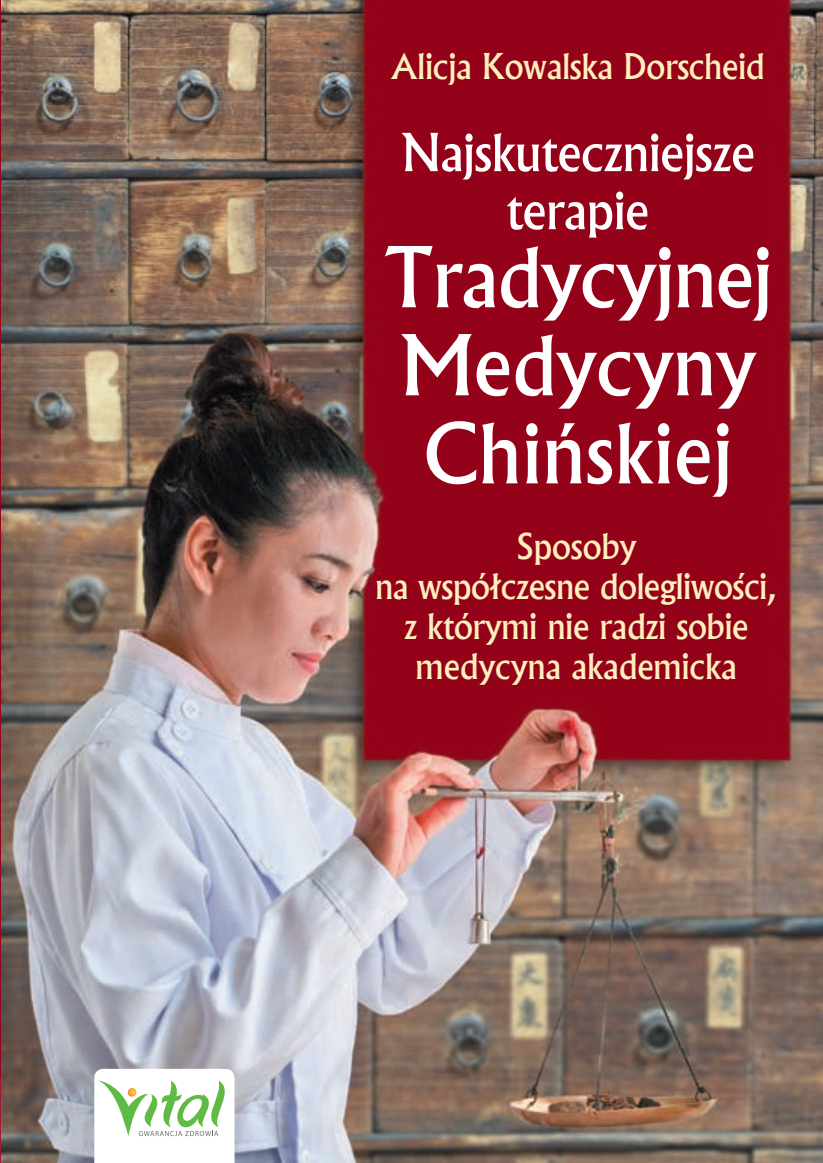
<style>
.page{position:relative;width:823px;height:1163px;background:#fff}
.page>*{position:absolute;margin:0;border:0;box-sizing:border-box;transform-origin:0 0}
.t1{font:500 80px/88px "Albertus";color:#fff}
.t2{font:500 50px/58px "Albertus";letter-spacing:-.01em;color:#fff;text-align:center}
.t3{font:500 34px/40px "Albertus";letter-spacing:-.01em;color:#feefbc;text-align:center}
</style>
<div class="page">
<img style="left:0;top:0;width:822px;height:1162px">
<svg style="left:0;top:1068px;width:1px;height:94px"></svg>
<svg style="left:94px;top:1068px;width:140px;height:94px"></svg>
<p class="t3" style="left:390px;top:47px;width:375px">Alicja Kowalska Dorscheid</p>
<h2 class="t2" style="left:400px;top:124px;width:356px">Najskuteczniejsze terapie</h2>
<h1 class="t1" style="left:383px;top:234px;width:390px">Tradycyjnej<br>Medycyny<br>Chińskiej</h1>
<p class="t3" style="left:375px;top:526px;width:403px">Sposoby<br>na współczesne dolegliwości, z którymi nie radzi sobie medycyna akademicka</p>
</div>
